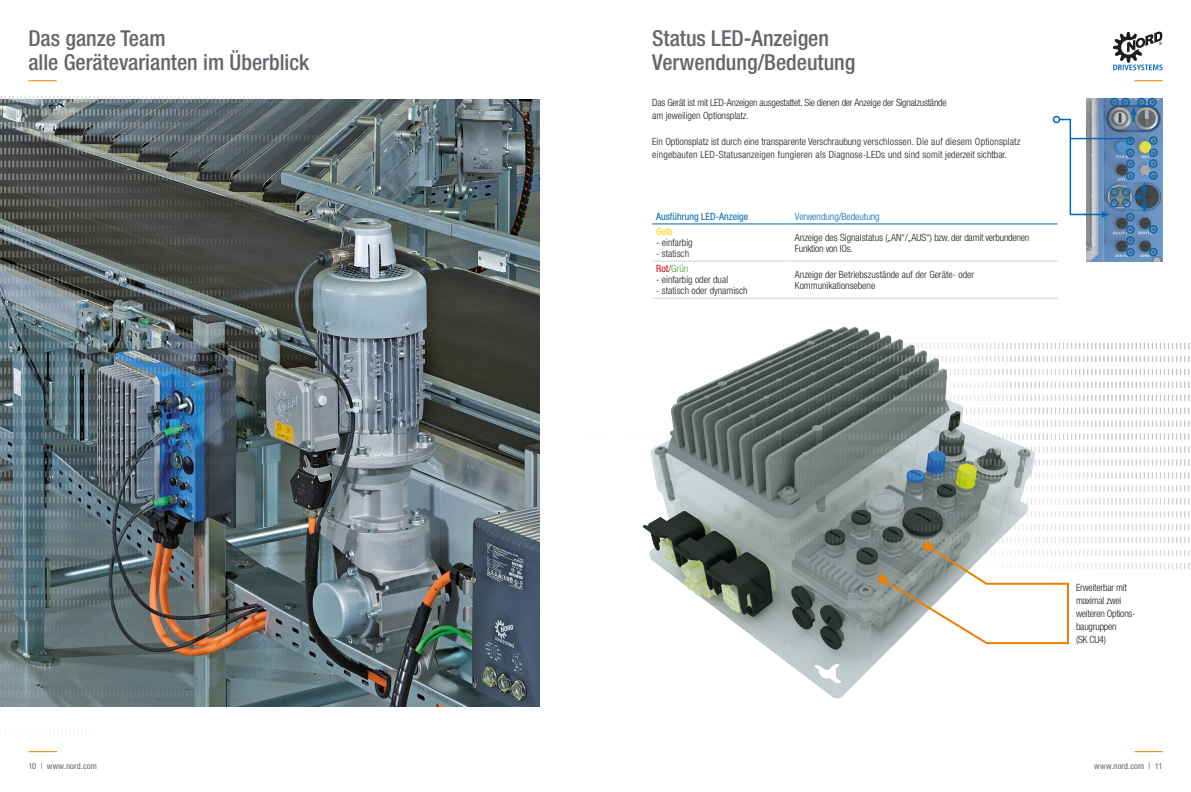
<style>
.page{position:relative;width:1191px;height:792px;background:#fff}
.page>*{position:absolute;margin:0;border:0;box-sizing:border-box;transform-origin:0 0}
.t1{font:500 condensed 22px "Helvetica Neue LT Std";color:#64666b}
.t2{font:300 condensed 10px/11px "Helvetica Neue LT Std";letter-spacing:-.02em;color:#1d1d1b}
.t3{font:300 condensed 10px/13px "Helvetica Neue LT Std";letter-spacing:.02em;color:#1d1d1b}
.t4{font:300 condensed 10px/11px "Helvetica Neue LT Std";color:#1d1d1b}
.t5{font:condensed 10px "Helvetica Neue LT Std";color:#0069b4}
.t6{font:300 condensed 10px "Helvetica Neue LT Std";color:#0069b4}
.t7{font:300 condensed 10px "Helvetica Neue LT Std";color:#3fa535}
.t8{font:condensed 10px "Helvetica Neue LT Std";color:#fad600}
.t9{font:condensed 8.5px "Helvetica Neue LT Std";letter-spacing:.02em;color:#64666b}
.s1{font-weight:400;color:#e30614}
.s2{color:#1d1d1b}
</style>
<div class="page">
<svg style="left:1134px;top:751px;width:28px;height:1px"></svg>
<svg style="left:29px;top:751px;width:28px;height:1px"></svg>
<svg style="left:28px;top:80px;width:29px;height:1px"></svg>
<svg style="left:1134px;top:80px;width:28px;height:1px"></svg>
<svg style="left:1113px;top:32px;width:49px;height:38px"></svg>
<img style="left:665px;top:327px;width:404px;height:372px">
<svg style="left:877px;top:570px;width:113px;height:76px"></svg>
<hr style="left:986px;top:583px;width:83px;height:2px;background:#ef7d00">
<hr style="left:986px;top:642px;width:82px;height:2px;background:#ef7d00">
<hr style="left:1067px;top:584px;width:2px;height:60px;background:#ef7d00">
<hr style="left:652px;top:224px;width:139px;height:1px;background:#0069b4">
<hr style="left:791px;top:224px;width:266px;height:1px;background:#0069b4">
<hr style="left:652px;top:261px;width:139px;height:1px;background:#d1d1d1">
<hr style="left:791px;top:261px;width:266px;height:1px;background:#d1d1d1">
<hr style="left:652px;top:298px;width:139px;height:1px;background:#d1d1d1">
<hr style="left:791px;top:298px;width:266px;height:1px;background:#d1d1d1">
<img style="left:1087px;top:98px;width:75px;height:164px">
<div style="left:1126px;top:137px;width:8px;height:8px;border:2px solid #0069b4;border-radius:50%"></div>
<div style="left:1126px;top:149px;width:8px;height:8px;border:2px solid #0069b4;border-radius:50%"></div>
<div style="left:1126px;top:159px;width:8px;height:9px;border:2px solid #0069b4;border-radius:50%"></div>
<div style="left:1126px;top:171px;width:8px;height:9px;border:2px solid #0069b4;border-radius:50%"></div>
<div style="left:1126px;top:213px;width:8px;height:8px;border:2px solid #0069b4;border-radius:50%"></div>
<div style="left:1126px;top:225px;width:8px;height:9px;border:2px solid #0069b4;border-radius:50%"></div>
<div style="left:1126px;top:236px;width:8px;height:9px;border:2px solid #0069b4;border-radius:50%"></div>
<div style="left:1126px;top:248px;width:8px;height:9px;border:2px solid #0069b4;border-radius:50%"></div>
<div style="left:1149px;top:136px;width:8px;height:9px;border:2px solid #0069b4;border-radius:50%"></div>
<div style="left:1149px;top:148px;width:8px;height:9px;border:2px solid #0069b4;border-radius:50%"></div>
<div style="left:1149px;top:159px;width:8px;height:9px;border:2px solid #0069b4;border-radius:50%"></div>
<div style="left:1149px;top:171px;width:8px;height:9px;border:2px solid #0069b4;border-radius:50%"></div>
<div style="left:1149px;top:225px;width:8px;height:9px;border:2px solid #0069b4;border-radius:50%"></div>
<div style="left:1149px;top:248px;width:8px;height:8px;border:2px solid #0069b4;border-radius:50%"></div>
<div style="left:1110px;top:188px;width:8px;height:8px;border:2px solid #0069b4;border-radius:50%"></div>
<div style="left:1122px;top:188px;width:8px;height:8px;border:2px solid #0069b4;border-radius:50%"></div>
<div style="left:1110px;top:199px;width:8px;height:9px;border:2px solid #0069b4;border-radius:50%"></div>
<div style="left:1122px;top:199px;width:8px;height:9px;border:2px solid #0069b4;border-radius:50%"></div>
<svg style="left:1132px;top:182px;width:15px;height:31px"></svg>
<div style="left:1110px;top:98px;width:8px;height:8px;border:2px solid #0069b4;border-radius:50%"></div>
<div style="left:1121px;top:98px;width:9px;height:8px;border:2px solid #0069b4;border-radius:50%"></div>
<div style="left:1137px;top:98px;width:8px;height:8px;border:2px solid #0069b4;border-radius:50%"></div>
<div style="left:1148px;top:98px;width:8px;height:8px;border:2px solid #0069b4;border-radius:50%"></div>
<svg style="left:1130px;top:107px;width:7px;height:15px"></svg>
<hr style="left:1070px;top:138px;width:63px;height:1px;background:#0069b4">
<div style="left:1052px;top:116px;width:8px;height:7px;border:2px solid #0069b4;border-radius:50%"></div>
<svg style="left:1058px;top:118px;width:52px;height:100px"></svg>
<img style="left:385px;top:99px;width:154px;height:608px">
<img style="left:0;top:96px;width:385px;height:611px">
<img style="left:642px;top:342px;width:548px;height:228px">
<p class="t1" style="left:28px;top:25px;width:139px">Das ganze Team</p>
<p class="t1" style="left:28px;top:49px;width:282px">alle Gerätevarianten im Überblick</p>
<p class="t1" style="left:652px;top:25px;width:178px">Status LED-Anzeigen</p>
<p class="t1" style="left:652px;top:49px;width:205px">Verwendung/Bedeutung</p>
<p class="t2" style="left:652px;top:97px;width:296px">Das Gerät ist mit LED-Anzeigen ausgestattet. Sie dienen der Anzeige der Signalzustände</p>
<p class="t4" style="left:652px;top:110px;width:98px">am jeweiligen Optionsplatz.</p>
<p class="t3" style="left:652px;top:135px;width:370px">Ein Optionsplatz ist durch eine transparente Verschraubung verschlossen. Die auf diesem Optionsplatz eingebauten LED-Statusanzeigen fungieren als Diagnose-LEDs und sind somit jederzeit sichtbar.</p>
<p class="t5" style="left:656px;top:211px;width:94px">Ausführung LED-Anzeige</p>
<p class="t6" style="left:795px;top:211px;width:86px">Verwendung/Bedeutung</p>
<p class="t8" style="left:656px;top:226px;width:18px">Gelb</p>
<p class="t4" style="left:656px;top:237px;width:38px">- einfarbig</p>
<p class="t4" style="left:656px;top:248px;width:34px">- statisch</p>
<p class="t2" style="left:795px;top:231px;width:236px">Anzeige des Signalstatus („AN“/„AUS“) bzw. der damit verbundenen<br>Funktion von IOs.</p>
<p class="t7" style="left:656px;top:263px;width:34px"><span class="s1">Rot</span><span class="s2">/</span>Grün</p>
<p class="t4" style="left:656px;top:274px;width:73px">- einfarbig oder dual</p>
<p class="t4" style="left:656px;top:285px;width:93px">- statisch oder dynamisch</p>
<p class="t4" style="left:795px;top:269px;width:181px">Anzeige der Betriebszustände auf der Geräte- oder<br>Kommunikationsebene</p>
<p class="t2" style="left:1076px;top:582px;width:52px">Erweiterbar mit</p>
<p class="t2" style="left:1076px;top:595px;width:47px">maximal zwei</p>
<p class="t2" style="left:1076px;top:608px;width:61px">weiteren Options-</p>
<p class="t2" style="left:1076px;top:621px;width:42px">baugruppen</p>
<p class="t4" style="left:1076px;top:634px;width:32px">(SK CU4)</p>
<p class="t9" style="left:28px;top:761px;width:70px">10 | www.nord.com</p>
<p class="t9" style="left:1094px;top:761px;width:70px">www.nord.com | 11</p>
</div>
